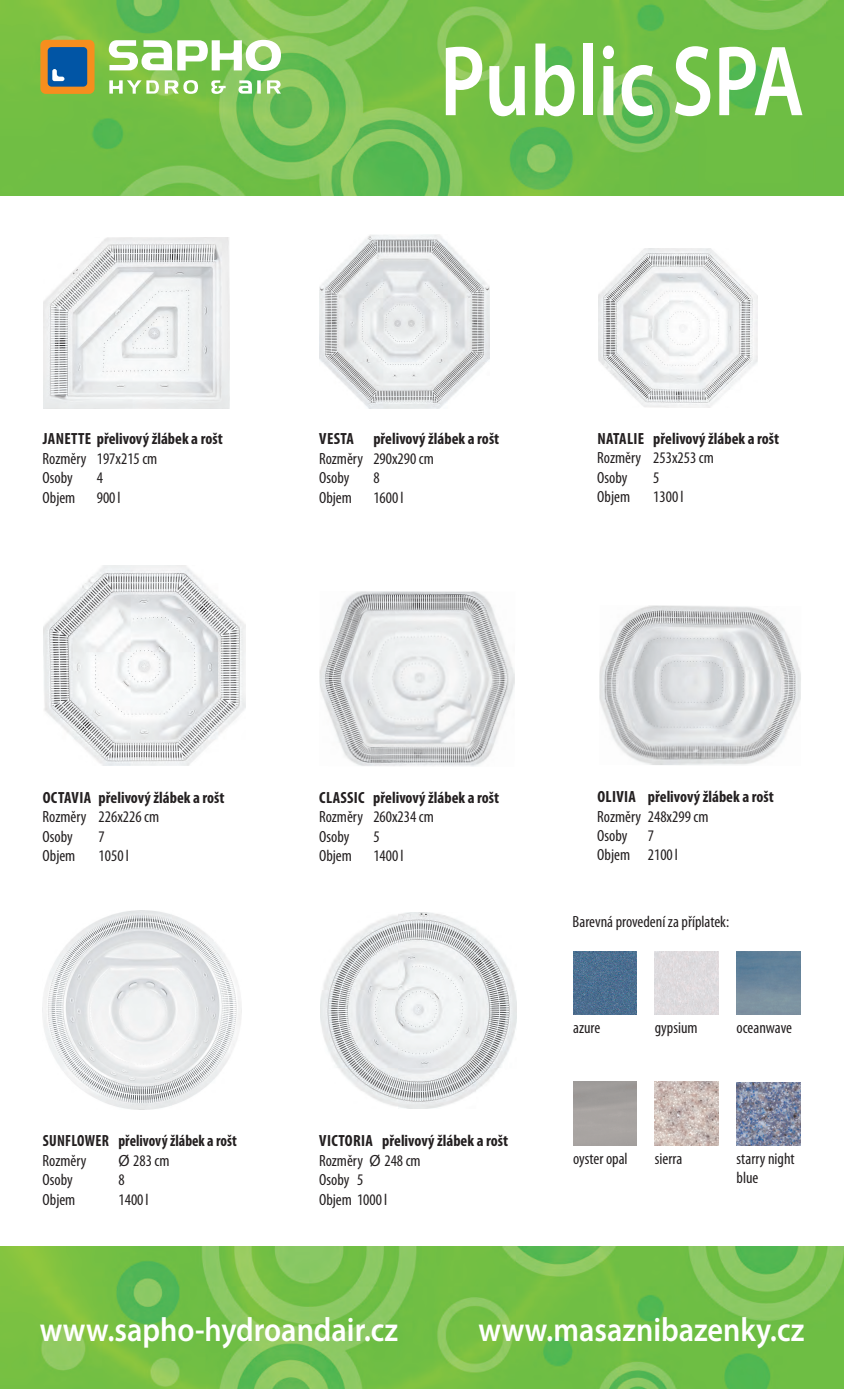
<style>
.page{position:relative;width:844px;height:1389px;background:#fff}
.page>*{position:absolute;margin:0;border:0;box-sizing:border-box;transform-origin:0 0}
.t1{font:600 100.8px "Myriad Pro";color:#fff;scale:.8 1}
.t2{font:600 33.6px "Myriad Pro";color:#fff;scale:.9 1}
.Popisek{font:condensed 16.24px/19.5px "Myriad Pro";color:#231f20}
.Popisek-2{font:700 condensed 16.24px/19.5px "Myriad Pro";color:#231f20}
.Popisek-3{font:700 condensed 16.24px "Myriad Pro";color:#231f20;scale:.94 1}
.s1{font-weight:400}
.s2{font-stretch:normal}
.s3{font-weight:400;font-stretch:normal}
</style>
<div class="page">
<img style="left:43px;top:237px;width:187px;height:171px">
<img style="left:319px;top:234px;width:170px;height:175px">
<img style="left:598px;top:248px;width:158px;height:160px">
<img style="left:44px;top:565px;width:201px;height:201px">
<img style="left:319px;top:591px;width:196px;height:176px">
<img style="left:599px;top:605px;width:202px;height:160px">
<img style="left:43px;top:910px;width:198px;height:199px">
<img style="left:320px;top:913px;width:196px;height:195px">
<img style="left:0;top:0;width:843px;height:195px">
<svg style="left:109px;top:80px;width:172px;height:14px"></svg>
<svg style="left:109px;top:40px;width:172px;height:31px"></svg>
<div style="left:40px;top:40px;width:54px;height:54px;background:#f68e1e;border-radius:5px"></div>
<div style="left:48px;top:47px;width:39px;height:40px;background:#0155a5;border-radius:4px"></div>
<svg style="left:52px;top:69px;width:12px;height:12px"></svg>
<img style="left:0;top:1247px;width:843px;height:142px">
<img style="left:736px;top:951px;width:64px;height:64px">
<img style="left:654px;top:1082px;width:64px;height:63px">
<img style="left:736px;top:1082px;width:64px;height:64px">
<img style="left:573px;top:951px;width:63px;height:64px">
<div style="left:654px;top:951px;width:64px;height:64px;background:#dedbde"></div>
<p class="t1" style="left:440px;top:26px;width:456px">Public SPA</p>
<p class="Popisek-2" style="left:43px;top:429px;width:181px">JANETTE přelivový žlábek a rošt<br><span class="s1">Rozměry 197x215 cm</span></p>
<p class="Popisek" style="left:43px;top:468px;width:32px">Osoby</p>
<p class="Popisek" style="left:97px;top:468px;width:8px">4</p>
<p class="Popisek" style="left:43px;top:488px;width:34px">Objem</p>
<p class="Popisek" style="left:97px;top:488px;width:25px">900l</p>
<p class="Popisek-2" style="left:319px;top:429px;width:181px">VESTA přelivový žlábek a rošt</p>
<p class="Popisek" style="left:319px;top:449px;width:116px">Rozměry 290x290 cm</p>
<p class="Popisek" style="left:319px;top:468px;width:32px">Osoby</p>
<p class="Popisek" style="left:373px;top:468px;width:8px">8</p>
<p class="Popisek" style="left:319px;top:488px;width:34px">Objem</p>
<p class="Popisek" style="left:373px;top:488px;width:32px">1600l</p>
<p class="Popisek-2" style="left:597px;top:429px;width:183px">NATALIE přelivový žlábek a rošt</p>
<p class="Popisek" style="left:597px;top:448px;width:118px">Rozměry 253x253 cm</p>
<p class="Popisek" style="left:597px;top:468px;width:32px">Osoby</p>
<p class="Popisek" style="left:653px;top:468px;width:8px">5</p>
<p class="Popisek" style="left:597px;top:487px;width:34px">Objem</p>
<p class="Popisek" style="left:653px;top:487px;width:32px">1300l</p>
<p class="Popisek-2" style="left:43px;top:788px;width:183px">OCTAVIA přelivový žlábek a rošt</p>
<p class="Popisek" style="left:43px;top:807px;width:118px">Rozměry 226x226 cm</p>
<p class="Popisek" style="left:43px;top:827px;width:32px">Osoby</p>
<p class="Popisek" style="left:99px;top:827px;width:8px">7</p>
<p class="Popisek" style="left:43px;top:846px;width:34px">Objem</p>
<p class="Popisek" style="left:99px;top:846px;width:32px">1050l</p>
<p class="Popisek-3" style="left:43px;top:1132px;width:208px">SUNFLOWER přelivový žlábek a rošt</p>
<p class="Popisek" style="left:43px;top:1151px;width:45px">Rozměry</p>
<p class="Popisek" style="left:118px;top:1151px;width:53px"><span class="s2">Ø</span> 283 cm</p>
<p class="Popisek" style="left:43px;top:1171px;width:32px">Osoby</p>
<p class="Popisek" style="left:118px;top:1171px;width:8px">8</p>
<p class="Popisek" style="left:43px;top:1190px;width:34px">Objem</p>
<p class="Popisek" style="left:118px;top:1190px;width:32px">1400l</p>
<p class="Popisek-2" style="left:319px;top:788px;width:181px">CLASSIC přelivový žlábek a rošt<br><span class="s1">Rozměry 260x234 cm</span></p>
<p class="Popisek" style="left:319px;top:827px;width:32px">Osoby</p>
<p class="Popisek" style="left:373px;top:827px;width:8px">5</p>
<p class="Popisek" style="left:319px;top:846px;width:34px">Objem</p>
<p class="Popisek" style="left:373px;top:846px;width:32px">1400l</p>
<p class="Popisek-2" style="left:319px;top:1131px;width:190px">VICTORIA přelivový žlábek a rošt<br><span class="s1">Rozměry</span> <span class="s3">Ø</span> <span class="s1">248 cm</span></p>
<p class="Popisek" style="left:319px;top:1171px;width:46px">Osoby 5</p>
<p class="Popisek" style="left:319px;top:1190px;width:69px">Objem 1000l</p>
<p class="Popisek-2" style="left:597px;top:787px;width:178px">OLIVIA přelivový žlábek a rošt<br><span class="s1">Rozměry 248x299 cm</span></p>
<p class="Popisek" style="left:597px;top:826px;width:32px">Osoby</p>
<p class="Popisek" style="left:647px;top:826px;width:8px">7</p>
<p class="Popisek" style="left:597px;top:846px;width:82px">Objem 2100l</p>
<p class="Popisek" style="left:572px;top:912px;width:158px">Barevná provedení za příplatek:</p>
<p class="Popisek" style="left:573px;top:1018px;width:29px">azure</p>
<p class="Popisek" style="left:654px;top:1018px;width:44px">gypsium</p>
<p class="Popisek" style="left:736px;top:1018px;width:57px">oceanwave</p>
<p class="Popisek" style="left:573px;top:1149px;width:56px">oyster opal</p>
<p class="Popisek" style="left:654px;top:1149px;width:29px">sierra</p>
<p class="Popisek" style="left:736px;top:1149px;width:60px">starry night blue</p>
<p class="t2" style="left:40px;top:1311px;width:399px">www.sapho-hydroandair.cz</p>
<p class="t2" style="left:478px;top:1311px;width:363px">www.masaznibazenky.cz</p>
</div>
